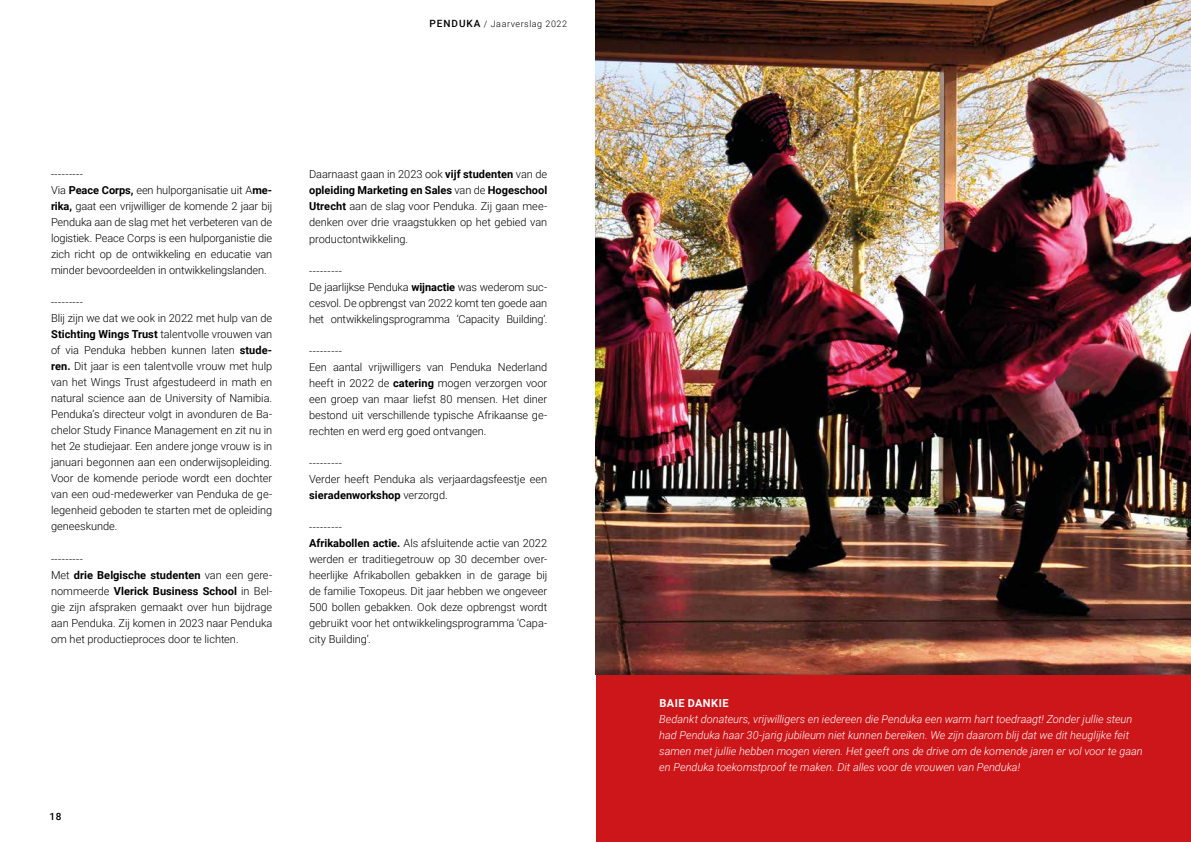
<style>
.page{position:relative;width:1191px;height:842px;background:#fff}
.page>*{position:absolute;margin:0;border:0;box-sizing:border-box;transform-origin:0 0}
.t1{font:300 11px/16px "Roboto";letter-spacing:-.005em;color:#000}
.t2{font:italic 300 11px/16px "Roboto";color:#fff}
.t3{font:700 11px "Roboto";letter-spacing:.045em;color:#fff}
.t4{font:500 10px "Roboto";color:#000}
.t5{font:300 9px "Roboto";letter-spacing:.06em;color:#000}
.s1{font-weight:500;font-size:10px}
.s2{font-weight:700}
</style>
<div class="page">
<div style="left:596px;top:638px;width:595px;height:204px;background:#cd1619"></div>
<img style="left:595px;top:0;width:596px;height:675px">
<p class="t5" style="left:429px;top:18px;width:139px"><span class="s1">PENDUKA</span> / Jaarverslag 2022</p>
<p class="t1" style="left:51px;top:166px;width:223px">---------<br>Via <span class="s2">Peace Corps,</span> een hulporganisatie uit A<span class="s2">me&shy;rika,</span> gaat een vrijwilliger de komende 2 jaar bij Penduka aan de slag met het verbeteren van de logistiek. Peace Corps is een hulporganistie die zich richt op de ontwikkeling en educatie van minder bevoordeelden in ontwikkelingslanden.</p>
<p class="t1" style="left:51px;top:294px;width:223px">---------<br>Blij zijn we dat we ook in 2022 met hulp van de <span class="s2">Stichting Wings Trust</span> talentvolle vrouwen van of via Penduka hebben kunnen laten <span class="s2">stude&shy;ren.</span> Dit jaar is een talentvolle vrouw met hulp van het Wings Trust afgestudeerd in math en natural science aan de University of Namibia.<br>Penduka’s directeur volgt in avonduren de Ba&shy;chelor Study Finance Management en zit nu in het 2e studiejaar. Een andere jonge vrouw is in januari begonnen aan een onderwijsopleiding.<br>Voor de komende periode wordt een dochter van een oud-medewerker van Penduka de ge&shy;legenheid geboden te starten met de opleiding geneeskunde.</p>
<p class="t1" style="left:51px;top:550px;width:223px">---------<br>Met <span class="s2">drie Belgische studenten</span> van een gere&shy;nommeerde <span class="s2">Vlerick Business School</span> in Bel&shy;gie zijn afspraken gemaakt over hun bijdrage aan Penduka. Zij komen in 2023 naar Penduka om het productieproces door te lichten.</p>
<p class="t1" style="left:309px;top:166px;width:240px;text-align:justify">Daarnaast gaan in 2023 ook <span class="s2">vijf studenten</span> van de <span class="s2">opleiding Marketing en Sales</span> van de <span class="s2">Hogeschool Utrecht</span> aan de slag voor Penduka. Zij gaan mee&shy;denken over drie vraagstukken op het gebied van productontwikkeling.</p>
<p class="t1" style="left:309px;top:262px;width:240px">---------<br>De jaarlijkse Penduka <span class="s2">wijnactie</span> was wederom suc&shy;cesvol. De opbrengst van 2022 komt ten goede aan het ontwikkelingsprogramma ‘Capacity Building’.</p>
<p class="t1" style="left:309px;top:342px;width:240px">---------<br>Een aantal vrijwilligers van Penduka Nederland heeft in 2022 de <span class="s2">catering</span> mogen verzorgen voor een groep van maar liefst 80 mensen. Het diner bestond uit verschillende typische Afrikaanse ge&shy;rechten en werd erg goed ontvangen.</p>
<p class="t1" style="left:309px;top:454px;width:240px">---------<br>Verder heeft Penduka als verjaardagsfeestje een <span class="s2">sieradenworkshop</span> verzorgd.</p>
<p class="t1" style="left:309px;top:518px;width:240px">---------<br><span class="s2">Afrikabollen actie.</span> Als afsluitende actie van 2022 werden er traditiegetrouw op 30 december over&shy;heerlijke Afrikabollen gebakken in de garage bij de familie Toxopeus. Dit jaar hebben we ongeveer 500 bollen gebakken. Ook deze opbrengst wordt gebruikt voor het ontwikkelingsprogramma ‘Capa&shy;city Building’.</p>
<p class="t4" style="left:50px;top:810px;width:13px">18</p>
<p class="t3" style="left:659px;top:695px;width:71px">BAIE DANKIE</p>
<p class="t2" style="left:659px;top:711px;width:485px">Bedankt donateurs, vrijwilligers en iedereen die Penduka een warm hart toedraagt! Zonder jullie steun had Penduka haar 30-jarig jubileum niet kunnen bereiken. We zijn daarom blij dat we dit heuglijke feit samen met jullie hebben mogen vieren. Het geeft ons de drive om de komende jaren er vol voor te gaan en Penduka toekomstproof te maken. Dit alles voor de vrouwen van Penduka!</p>
</div>
